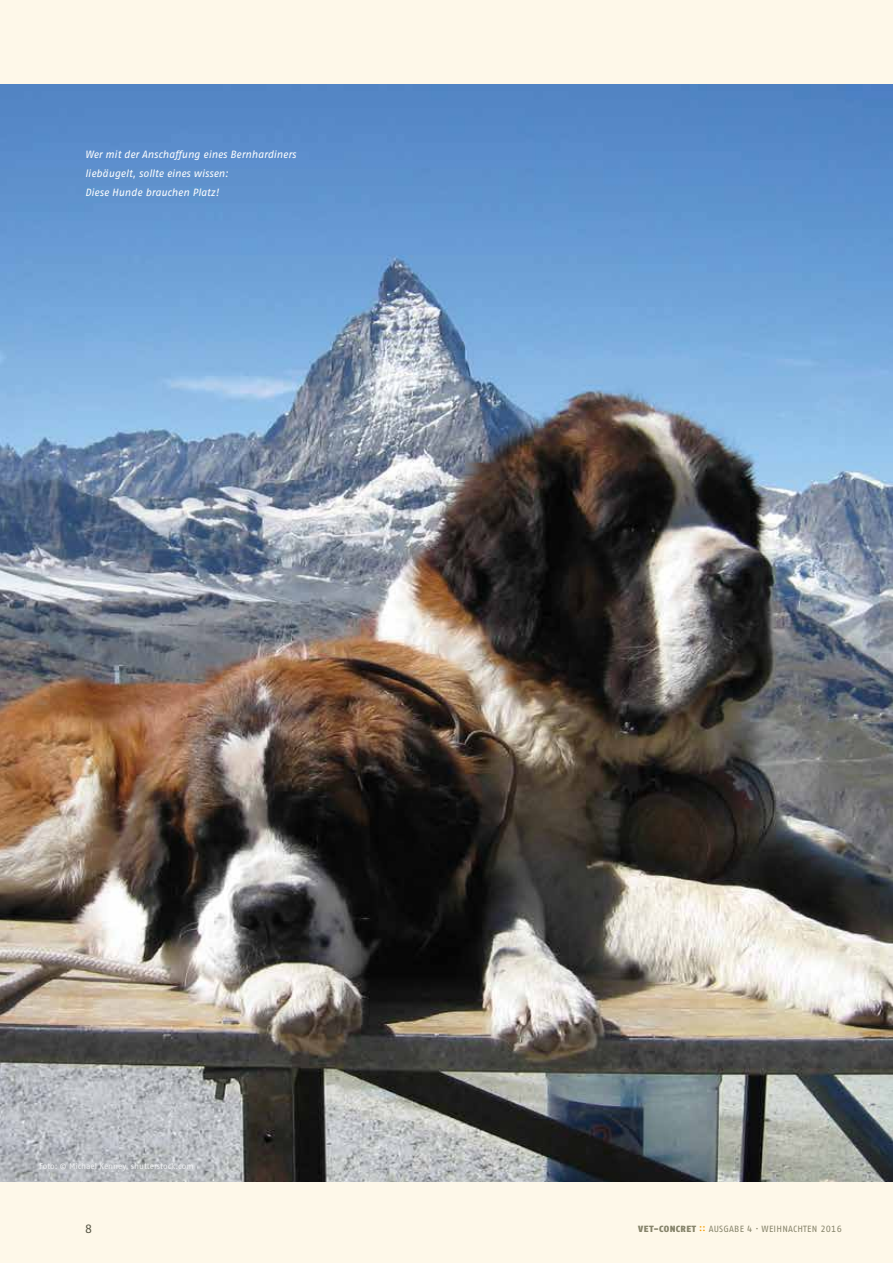
<style>
.page{position:relative;width:893px;height:1263px;background:#fef8e9}
.page>*{position:absolute;margin:0;border:0;box-sizing:border-box;transform-origin:0 0}
.t1{font:12px "Fago No Regular Tf";color:#565544}
.t2{font:italic 10.5px/18.8px "Fago No";letter-spacing:-.005em;color:#fff}
.t3{font:9px "Fago No Regular Tf";letter-spacing:.025em;color:#86846b}
.t4{font:8.25px "Fago No";letter-spacing:-.005em;color:#fff}
.s1{font-family:"Fago No Black Lf"}
.s2{font-family:"Fago No Med";color:#f59c00}
</style>
<div class="page">
<img style="left:0;top:84px;width:893px;height:1097px">
<p class="t2" style="left:85px;top:145px;width:213px">Wer mit der Anschaffung eines Bernhardiners liebäugelt, sollte eines wissen:<br>Diese Hunde brauchen Platz!</p>
<p class="t4" style="left:39px;top:1162px;width:156px">Foto: © Michael Kenney, shutterstock.com</p>
<p class="t1" style="left:85px;top:1222px;width:8px">8</p>
<p class="t3" style="left:638px;top:1223px;width:205px"><span class="s1">VET-CONCRET</span> <span class="s2">::</span> AUSGABE 4 · WEIHNACHTEN 2016</p>
</div>
